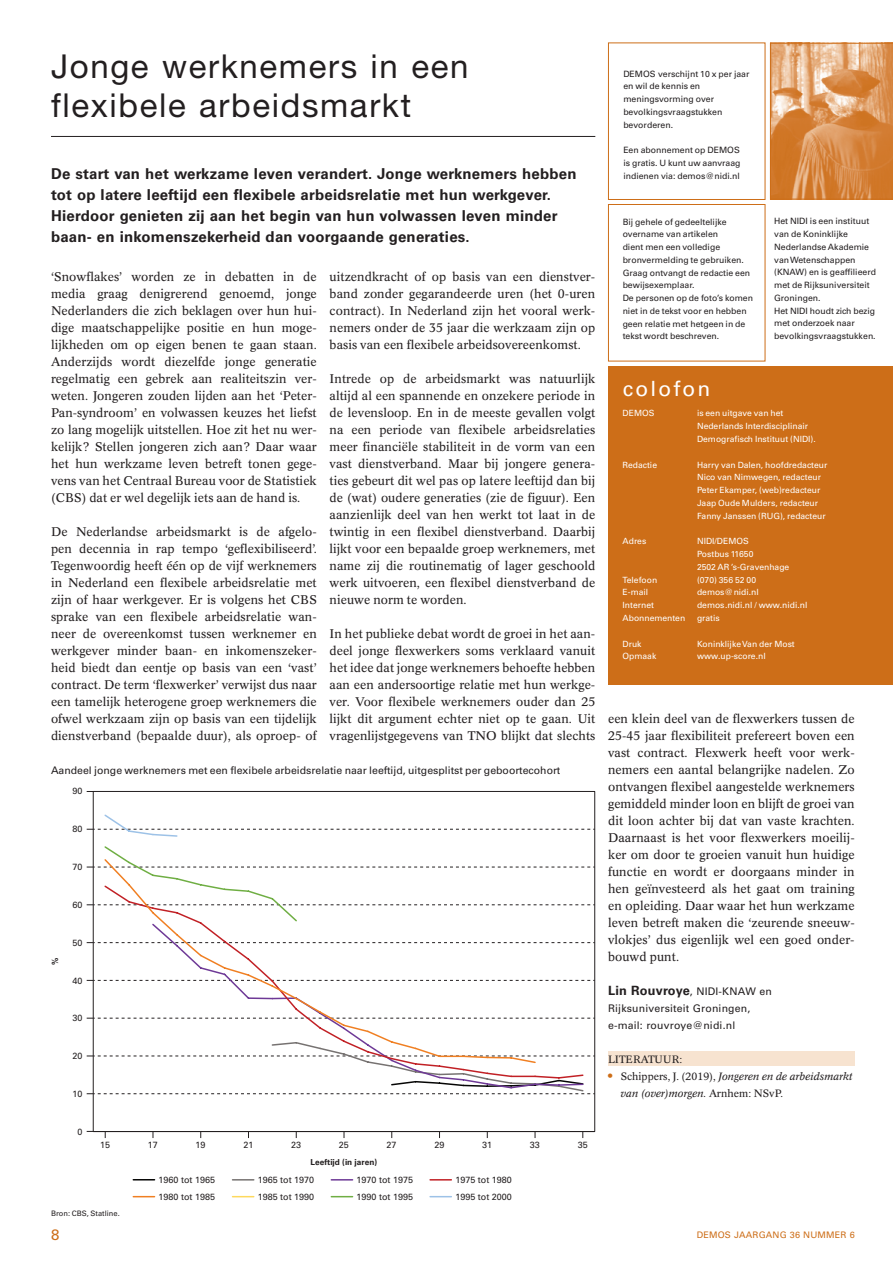
<style>
.page{position:relative;width:893px;height:1263px;background:#fff}
.page>*{position:absolute;margin:0;border:0;box-sizing:border-box;transform-origin:0 0}
.t1{font:33px/39px "Helvetica Neue LT Std";letter-spacing:.05em;color:#231f20}
.t2{font:21px "Univers";letter-spacing:.1em;color:#fff}
.t3{font:700 15px/21.3px "Univers";letter-spacing:.015em;color:#231f20}
.t4{font:15px "Univers";color:#cd6e18}
.t5{font:12.3px/17px "Concorde BE";letter-spacing:.005em;color:#231f20;text-align:justify}
.t6{font:10.5px/17px "Univers";color:#231f20}
.t7{font:italic 10.5px/17px "Concorde BE";color:#231f20}
.t8{font:10.5px "Concorde BE";color:#231f20}
.t9{font:9px "Univers";color:#231f20}
.t10{font:9px "Univers";letter-spacing:.02em;color:#cd6e18}
.t11{font:8.7px/12.8px "Univers";color:#231f20}
.t12{font:8.55px/12.8px "Univers";color:#fff}
.t13{font:700 8.25px "Univers";color:#231f20}
.t14{font:7.5px "Univers";color:#231f20}
.s1{font-weight:700;font-size:12.75px}
.s2{font-family:"Univers";font-weight:700;font-style:normal;font-size:12px;color:#cd6e18}
.s3{font-style:normal}
</style>
<div class="page">
<div style="left:608px;top:1050px;width:247px;height:15px;background:#f7e3d0"></div>
<hr style="left:51px;top:136px;width:544px;height:1px;background:#231f20">
<div style="left:608px;top:366px;width:285px;height:319px;background:#cd6e18"></div>
<div style="left:608px;top:204px;width:157px;height:157px;border:1px solid #cd6e18"></div>
<div style="left:608px;top:43px;width:157px;height:157px;border:1px solid #cd6e18"></div>
<svg style="left:770px;top:43px;width:123px;height:156px;background:#dc975a"></svg>
<svg style="left:93px;top:791px;width:502px;height:341px"></svg>
<svg style="left:537px;top:923px;width:47px;height:118px"></svg>
<svg style="left:103px;top:923px;width:434px;height:118px"></svg>
<svg style="left:133px;top:1179px;width:22px;height:1px"></svg>
<svg style="left:233px;top:1179px;width:21px;height:1px"></svg>
<svg style="left:331px;top:1179px;width:22px;height:1px"></svg>
<svg style="left:430px;top:1179px;width:21px;height:1px"></svg>
<svg style="left:133px;top:1196px;width:22px;height:1px"></svg>
<svg style="left:233px;top:1196px;width:21px;height:1px"></svg>
<svg style="left:331px;top:1196px;width:22px;height:1px"></svg>
<svg style="left:430px;top:1196px;width:21px;height:1px"></svg>
<svg style="left:87px;top:1041px;width:508px;height:53px"></svg>
<svg style="left:87px;top:1018px;width:508px;height:1px"></svg>
<svg style="left:87px;top:980px;width:508px;height:1px"></svg>
<svg style="left:87px;top:942px;width:508px;height:1px"></svg>
<svg style="left:87px;top:845px;width:508px;height:78px"></svg>
<svg style="left:87px;top:813px;width:508px;height:25px"></svg>
<h1 class="t1" style="left:51px;top:46px;width:419px">Jonge werknemers in een flexibele arbeidsmarkt</h1>
<p class="t3" style="left:51px;top:163px;width:527px">De start van het werkzame leven verandert. Jonge werknemers hebben tot op latere leeftijd een flexibele arbeidsrelatie met hun werkgever.<br>Hierdoor genieten zij aan het begin van hun volwassen leven minder baan- en inkomenszekerheid dan voorgaande generaties.</p>
<p class="t5" style="left:51px;top:268px;width:267px">‘Snowflakes’ worden ze in debatten in de media graag denigrerend genoemd, jonge Nederlanders die zich beklagen over hun hui&shy;dige maatschappelijke positie en hun moge&shy;lijkheden om op eigen benen te gaan staan.<br>Anderzijds wordt diezelfde jonge generatie regelmatig een gebrek aan realiteitszin ver&shy;weten. Jongeren zouden lijden aan het ‘Peter-Pan-syndroom’ en volwassen keuzes het liefst zo lang mogelijk uitstellen. Hoe zit het nu wer&shy;kelijk? Stellen jongeren zich aan? Daar waar het hun werkzame leven betreft tonen gege&shy;vens van het Centraal Bureau voor de Statistiek (CBS) dat er wel degelijk iets aan de hand is.</p>
<p class="t5" style="left:51px;top:523px;width:267px">De Nederlandse arbeidsmarkt is de afgelo&shy;pen decennia in rap tempo ‘geflexibiliseerd’.<br>Tegenwoordig heeft één op de vijf werknemers in Nederland een flexibele arbeidsrelatie met zijn of haar werkgever. Er is volgens het CBS sprake van een flexibele arbeidsrelatie wan&shy;neer de overeenkomst tussen werknemer en werkgever minder baan- en inkomenszeker&shy;heid biedt dan eentje op basis van een ‘vast’ contract. De term ‘flexwerker’ verwijst dus naar een tamelijk heterogene groep werknemers die ofwel werkzaam zijn op basis van een tijdelijk dienstverband (bepaalde duur), als oproep- of</p>
<p class="t5" style="left:330px;top:268px;width:267px">uitzendkracht of op basis van een dienstver&shy;band zonder gegarandeerde uren (het 0-uren contract). In Nederland zijn het vooral werk&shy;nemers onder de 35 jaar die werkzaam zijn op basis van een flexibele arbeidsovereenkomst.</p>
<p class="t5" style="left:330px;top:370px;width:267px">Intrede op de arbeidsmarkt was natuurlijk altijd al een spannende en onzekere periode in de levensloop. En in de meeste gevallen volgt na een periode van flexibele arbeidsrelaties meer financiële stabiliteit in de vorm van een vast dienstverband. Maar bij jongere genera&shy;ties gebeurt dit wel pas op latere leeftijd dan bij de (wat) oudere generaties (zie de figuur). Een aanzienlijk deel van hen werkt tot laat in de twintig in een flexibel dienstverband. Daarbij lijkt voor een bepaalde groep werknemers, met name zij die routinematig of lager geschoold werk uitvoeren, een flexibel dienstverband de nieuwe norm te worden.</p>
<p class="t5" style="left:330px;top:625px;width:267px">In het publieke debat wordt de groei in het aan&shy;deel jonge flexwerkers soms verklaard vanuit het idee dat jonge werknemers behoefte hebben aan een andersoortige relatie met hun werkge&shy;ver. Voor flexibele werknemers ouder dan 25 lijkt dit argument echter niet op te gaan. Uit vragenlijstgegevens van TNO blijkt dat slechts</p>
<p class="t6" style="left:51px;top:762px;width:511px">Aandeel jonge werknemers met een flexibele arbeidsrelatie naar leeftijd, uitgesplitst per geboortecohort</p>
<p class="t13" style="left:50px;top:965px;width:9px;rotate:-90deg">%</p>
<p class="t9" style="left:72px;top:786px;width:12px">90</p>
<p class="t9" style="left:72px;top:824px;width:12px">80</p>
<p class="t9" style="left:72px;top:862px;width:12px">70</p>
<p class="t9" style="left:72px;top:899px;width:12px">60</p>
<p class="t9" style="left:72px;top:937px;width:12px">50</p>
<p class="t9" style="left:72px;top:975px;width:12px">40</p>
<p class="t9" style="left:72px;top:1013px;width:12px">30</p>
<p class="t9" style="left:72px;top:1051px;width:12px">20</p>
<p class="t9" style="left:72px;top:1088px;width:12px">10</p>
<p class="t9" style="left:77px;top:1126px;width:7px">0</p>
<p class="t9" style="left:100px;top:1139px;width:12px">15</p>
<p class="t9" style="left:148px;top:1139px;width:12px">17</p>
<p class="t9" style="left:196px;top:1139px;width:12px">19</p>
<p class="t9" style="left:243px;top:1139px;width:12px">21</p>
<p class="t9" style="left:291px;top:1139px;width:12px">23</p>
<p class="t9" style="left:339px;top:1139px;width:12px">25</p>
<p class="t13" style="left:311px;top:1157px;width:68px">Leeftijd (in jaren)</p>
<p class="t9" style="left:387px;top:1139px;width:12px">27</p>
<p class="t9" style="left:434px;top:1139px;width:12px">29</p>
<p class="t9" style="left:482px;top:1139px;width:12px">31</p>
<p class="t9" style="left:530px;top:1139px;width:12px">33</p>
<p class="t9" style="left:578px;top:1139px;width:12px">35</p>
<p class="t9" style="left:159px;top:1174px;width:58px">1960 tot 1965</p>
<p class="t9" style="left:258px;top:1174px;width:58px">1965 tot 1970</p>
<p class="t9" style="left:357px;top:1174px;width:58px">1970 tot 1975</p>
<p class="t9" style="left:455px;top:1174px;width:58px">1975 tot 1980</p>
<p class="t9" style="left:159px;top:1191px;width:58px">1980 tot 1985</p>
<p class="t9" style="left:258px;top:1191px;width:58px">1985 tot 1990</p>
<p class="t9" style="left:357px;top:1191px;width:58px">1990 tot 1995</p>
<p class="t9" style="left:455px;top:1191px;width:58px">1995 tot 2000</p>
<p class="t14" style="left:51px;top:1209px;width:70px">Bron: CBS, Statline.</p>
<p class="t11" style="left:623px;top:67px;width:128px">DEMOS verschijnt 10 x per jaar en wil de kennis en meningsvorming over bevolkingsvraagstukken bevorderen.</p>
<p class="t11" style="left:623px;top:144px;width:119px;text-align:justify">Een abonnement op DEMOS is gratis. U kunt uw aanvraag indienen via: demos@nidi.nl</p>
<p class="t11" style="left:623px;top:215px;width:132px">Bij gehele of gedeeltelijke overname van artikelen<br>dient men een volledige bronvermelding te gebruiken.<br>Graag ontvangt de redactie een bewijsexemplaar.<br>De personen op de foto’s komen niet in de tekst voor en hebben geen relatie met hetgeen in de tekst wordt beschreven.</p>
<p class="t11" style="left:774px;top:215px;width:103px">Het NIDI is een instituut van de Koninklijke<br>Nederlandse Akademie van Wetenschappen (KNAW) en is geaffilieerd met de Rijksuniversiteit<br>Groningen.<br>Het NIDI houdt zich bezig met onderzoek naar bevolkingsvraagstukken.</p>
<h2 class="t2" style="left:623px;top:376px;width:89px">colofon</h2>
<p class="t12" style="left:623px;top:407px;width:33px">DEMOS</p>
<p class="t12" style="left:697px;top:407px;width:120px">is een uitgave van het<br>Nederlands Interdisciplinair<br>Demografisch Instituut (NIDI).</p>
<p class="t12" style="left:623px;top:458px;width:36px">Redactie</p>
<p class="t12" style="left:697px;top:458px;width:132px">Harry van Dalen, hoofdredacteur<br>Nico van Nimwegen, redacteur<br>Peter Ekamper, (web)redacteur<br>Jaap Oude Mulders, redacteur<br>Fanny Janssen (RUG), redacteur</p>
<p class="t12" style="left:623px;top:535px;width:25px">Adres</p>
<p class="t12" style="left:697px;top:535px;width:94px">NIDI/DEMOS<br>Postbus 11650<br>2502 AR ’s-Gravenhage</p>
<p class="t12" style="left:623px;top:573px;width:36px">Telefoon</p>
<p class="t12" style="left:697px;top:573px;width:61px">(070) 356 52 00</p>
<p class="t12" style="left:623px;top:586px;width:27px">E-mail</p>
<p class="t12" style="left:697px;top:586px;width:63px">demos@nidi.nl</p>
<p class="t12" style="left:623px;top:599px;width:33px">Internet</p>
<p class="t12" style="left:697px;top:599px;width:112px">demos.nidi.nl / www.nidi.nl</p>
<p class="t12" style="left:623px;top:612px;width:64px">Abonnementen</p>
<p class="t12" style="left:697px;top:612px;width:24px">gratis</p>
<p class="t12" style="left:623px;top:637px;width:20px">Druk</p>
<p class="t12" style="left:697px;top:637px;width:99px">Koninklijke Van der Most</p>
<p class="t12" style="left:623px;top:650px;width:35px">Opmaak</p>
<p class="t12" style="left:697px;top:650px;width:70px">www.up-score.nl</p>
<p class="t5" style="left:608px;top:710px;width:248px">een klein deel van de flexwerkers tussen de 25-45 jaar flexibiliteit prefereert boven een vast contract. Flexwerk heeft voor werk&shy;nemers een aantal belangrijke nadelen. Zo ontvangen flexibel aangestelde werknemers gemiddeld minder loon en blijft de groei van dit loon achter bij dat van vaste krachten.<br>Daarnaast is het voor flexwerkers moeilij&shy;ker om door te groeien vanuit hun huidige functie en wordt er doorgaans minder in hen geïnvesteerd als het gaat om training en opleiding. Daar waar het hun werkzame leven betreft maken die ‘zeurende sneeuw&shy;vlokjes’ dus eigenlijk wel een goed onder&shy;bouwd punt.</p>
<p class="t6" style="left:608px;top:983px;width:165px"><span class="s1">Lin Rouvroye</span>, NIDI-KNAW en<br>Rijksuniversiteit Groningen, e-mail: rouvroye@nidi.nl</p>
<p class="t8" style="left:608px;top:1053px;width:76px">LITERATUUR:</p>
<p class="t7" style="left:621px;top:1068px;width:233px;text-indent:-13px"><span class="s2">•</span> <span class="s3">Schippers, J. (2019),</span> Jongeren en de arbeidsmarkt van (over)morgen. <span class="s3">Arnhem: NSvP.</span></p>
<p class="t4" style="left:51px;top:1225px;width:10px">8</p>
<p class="t10" style="left:697px;top:1229px;width:160px">DEMOS JAARGANG 36 NUMMER 6</p>
</div>
